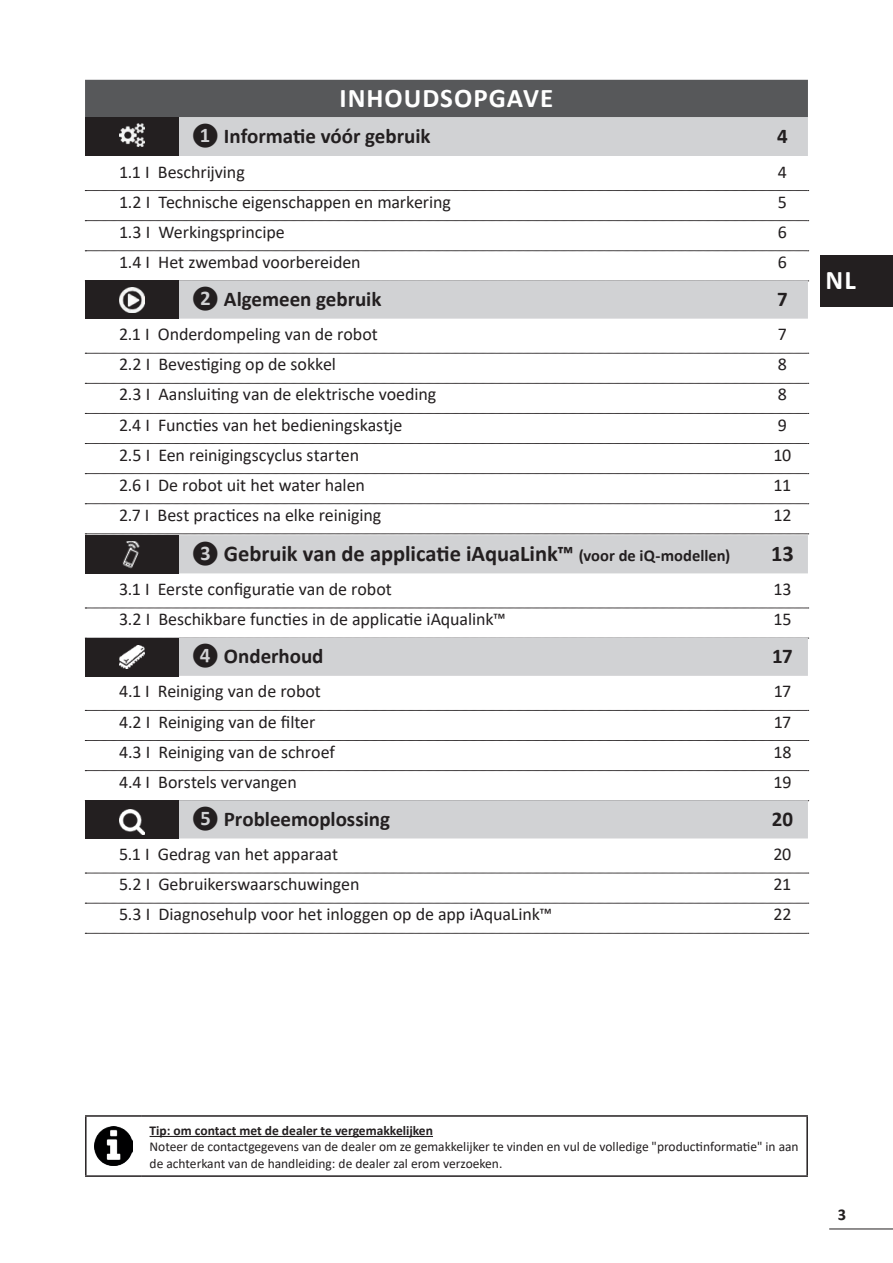
<style>
.page{position:relative;width:893px;height:1263px;background:#fff}
.page>*{position:absolute;margin:0;border:0;box-sizing:border-box;transform-origin:0 0}
.t1{font:700 27px "Calibri";letter-spacing:.035em;color:#fff}
.t2{font:700 22.5px "Calibri";letter-spacing:-.005em;color:#231f20}
.t3{font:700 21px "Calibri";letter-spacing:-.005em;color:#231f20}
.t4{font:18px "Calibri";letter-spacing:-.005em;color:#231f20}
.t5{font:700 16.5px "Calibri";color:#231f20}
.t6{font:13.5px/16.5px "Calibri";color:#231f20}
.t7{font:700 13.5px "Calibri";color:#231f20}
.s1{font-size:21px}
.s2{font-size:16.5px}
</style>
<div class="page">
<hr style="left:829px;top:1228px;width:64px;height:1px;background:#231f20">
<div style="left:85px;top:80px;width:723px;height:37px;background:#57585a"></div>
<div style="left:85px;top:118px;width:723px;height:38px;background:#d1d2d4"></div>
<svg style="left:85px;top:190px;width:724px;height:1px"></svg>
<svg style="left:85px;top:220px;width:724px;height:1px"></svg>
<svg style="left:85px;top:250px;width:724px;height:1px"></svg>
<div style="left:85px;top:280px;width:723px;height:39px;background:#d1d2d4"></div>
<svg style="left:85px;top:353px;width:724px;height:1px"></svg>
<svg style="left:85px;top:383px;width:724px;height:1px"></svg>
<svg style="left:85px;top:413px;width:724px;height:1px"></svg>
<svg style="left:85px;top:443px;width:724px;height:1px"></svg>
<svg style="left:85px;top:473px;width:724px;height:1px"></svg>
<svg style="left:85px;top:503px;width:724px;height:1px"></svg>
<svg style="left:85px;top:534px;width:724px;height:1px"></svg>
<div style="left:85px;top:535px;width:723px;height:38px;background:#d1d2d4"></div>
<svg style="left:85px;top:608px;width:724px;height:1px"></svg>
<div style="left:85px;top:638px;width:723px;height:38px;background:#d1d2d4"></div>
<svg style="left:85px;top:710px;width:724px;height:1px"></svg>
<svg style="left:85px;top:740px;width:724px;height:1px"></svg>
<svg style="left:85px;top:770px;width:724px;height:1px"></svg>
<div style="left:85px;top:800px;width:723px;height:38px;background:#d1d2d4"></div>
<svg style="left:85px;top:873px;width:724px;height:1px"></svg>
<svg style="left:85px;top:903px;width:724px;height:1px"></svg>
<svg style="left:85px;top:933px;width:724px;height:1px"></svg>
<div style="left:85px;top:117px;width:94px;height:38px;background:#231f20"></div>
<img style="left:119px;top:123px;width:26px;height:24px">
<div style="left:85px;top:281px;width:94px;height:38px;background:#231f20"></div>
<img style="left:119px;top:287px;width:26px;height:25px">
<div style="left:85px;top:800px;width:94px;height:39px;background:#231f20"></div>
<img style="left:119px;top:809px;width:26px;height:26px">
<div style="left:85px;top:638px;width:94px;height:38px;background:#231f20"></div>
<img style="left:119px;top:646px;width:26px;height:22px">
<div style="left:85px;top:536px;width:94px;height:38px;background:#231f20"></div>
<img style="left:122px;top:541px;width:18px;height:28px">
<hr style="left:85px;top:1115px;width:56px;height:2px;background:#231f20">
<hr style="left:85px;top:1117px;width:2px;height:58px;background:#231f20">
<hr style="left:141px;top:1115px;width:667px;height:2px;background:#231f20">
<hr style="left:806px;top:1117px;width:2px;height:58px;background:#231f20">
<hr style="left:85px;top:1175px;width:56px;height:2px;background:#231f20">
<hr style="left:141px;top:1175px;width:667px;height:2px;background:#231f20">
<img style="left:94px;top:1127px;width:39px;height:38px">
<hr style="left:150px;top:1136px;width:283px;height:1px;background:#231f20">
<div style="left:821px;top:255px;width:72px;height:51px;background:#231f20"></div>
<h1 class="t1" style="left:340px;top:79px;width:215px">INHOUDSOPGAVE</h1>
<p class="t3" style="left:191px;top:121px;width:241px">❶ Informatie vóór gebruik</p>
<p class="t3" style="left:777px;top:121px;width:12px">4</p>
<p class="t4" style="left:119px;top:159px;width:127px">1.1 I Beschrijving</p>
<p class="t4" style="left:778px;top:159px;width:11px">4</p>
<p class="t4" style="left:119px;top:189px;width:333px">1.2 I Technische eigenschappen en markering</p>
<p class="t4" style="left:778px;top:189px;width:11px">5</p>
<p class="t4" style="left:119px;top:219px;width:167px">1.3 I Werkingsprincipe</p>
<p class="t4" style="left:778px;top:219px;width:11px">6</p>
<p class="t4" style="left:119px;top:249px;width:243px">1.4 I Het zwembad voorbereiden</p>
<p class="t4" style="left:778px;top:249px;width:11px">6</p>
<p class="t3" style="left:191px;top:284px;width:192px">❷ Algemeen gebruik</p>
<p class="t3" style="left:777px;top:284px;width:12px">7</p>
<p class="t4" style="left:119px;top:322px;width:260px">2.1 I Onderdompeling van de robot</p>
<p class="t4" style="left:778px;top:322px;width:11px">7</p>
<p class="t4" style="left:119px;top:352px;width:218px">2.2 I Bevestiging op de sokkel</p>
<p class="t4" style="left:778px;top:352px;width:11px">8</p>
<p class="t4" style="left:119px;top:382px;width:319px">2.3 I Aansluiting van de elektrische voeding</p>
<p class="t4" style="left:778px;top:382px;width:11px">8</p>
<p class="t4" style="left:119px;top:412px;width:285px">2.4 I Functies van het bedieningskastje</p>
<p class="t4" style="left:778px;top:412px;width:11px">9</p>
<p class="t4" style="left:119px;top:442px;width:242px">2.5 I Een reinigingscyclus starten</p>
<p class="t4" style="left:773px;top:442px;width:19px">10</p>
<p class="t4" style="left:119px;top:472px;width:247px">2.6 I De robot uit het water halen</p>
<p class="t4" style="left:773px;top:472px;width:19px">11</p>
<p class="t4" style="left:119px;top:502px;width:264px">2.7 I Best practices na elke reiniging</p>
<p class="t4" style="left:773px;top:502px;width:20px">12</p>
<p class="t2" style="left:191px;top:537px;width:541px"><span class="s1">❸</span> Gebruik van de applicatie iAquaLink™ <span class="s2">(voor de iQ-modellen)</span></p>
<p class="t2" style="left:771px;top:537px;width:24px">13</p>
<p class="t4" style="left:119px;top:576px;width:274px">3.1 I Eerste configuratie van de robot</p>
<p class="t4" style="left:773px;top:576px;width:20px">13</p>
<p class="t4" style="left:119px;top:607px;width:388px">3.2 I Beschikbare functies in de applicatie iAqualink™</p>
<p class="t4" style="left:773px;top:607px;width:20px">15</p>
<p class="t3" style="left:191px;top:641px;width:134px">❹ Onderhoud</p>
<p class="t3" style="left:772px;top:641px;width:22px">17</p>
<p class="t4" style="left:119px;top:679px;width:203px">4.1 I Reiniging van de robot</p>
<p class="t4" style="left:774px;top:679px;width:19px">17</p>
<p class="t4" style="left:119px;top:709px;width:198px">4.2 I Reiniging van de filter</p>
<p class="t4" style="left:774px;top:709px;width:19px">17</p>
<p class="t4" style="left:119px;top:739px;width:217px">4.3 I Reiniging van de schroef</p>
<p class="t4" style="left:773px;top:739px;width:20px">18</p>
<p class="t4" style="left:119px;top:769px;width:179px">4.4 I Borstels vervangen</p>
<p class="t4" style="left:773px;top:769px;width:20px">19</p>
<p class="t3" style="left:191px;top:804px;width:200px">❺ Probleemoplossing</p>
<p class="t3" style="left:772px;top:804px;width:23px">20</p>
<p class="t4" style="left:119px;top:842px;width:220px">5.1 I Gedrag van het apparaat</p>
<p class="t4" style="left:773px;top:842px;width:19px">20</p>
<p class="t4" style="left:119px;top:872px;width:242px">5.2 I Gebruikerswaarschuwingen</p>
<p class="t4" style="left:773px;top:872px;width:19px">21</p>
<p class="t4" style="left:119px;top:902px;width:435px">5.3 I Diagnosehulp voor het inloggen op de app iAquaLink™</p>
<p class="t4" style="left:773px;top:902px;width:20px">22</p>
<h1 class="t1" style="left:825px;top:261px;width:32px">NL</h1>
<p class="t7" style="left:150px;top:1120px;width:285px">Tip: om contact met de dealer te vergemakkelijken</p>
<p class="t6" style="left:150px;top:1138px;width:651px">Noteer de contactgegevens van de dealer om ze gemakkelijker te vinden en vul de volledige "productinformatie" in aan de achterkant van de handleiding: de dealer zal erom verzoeken.</p>
<p class="t5" style="left:838px;top:1203px;width:10px">3</p>
</div>
